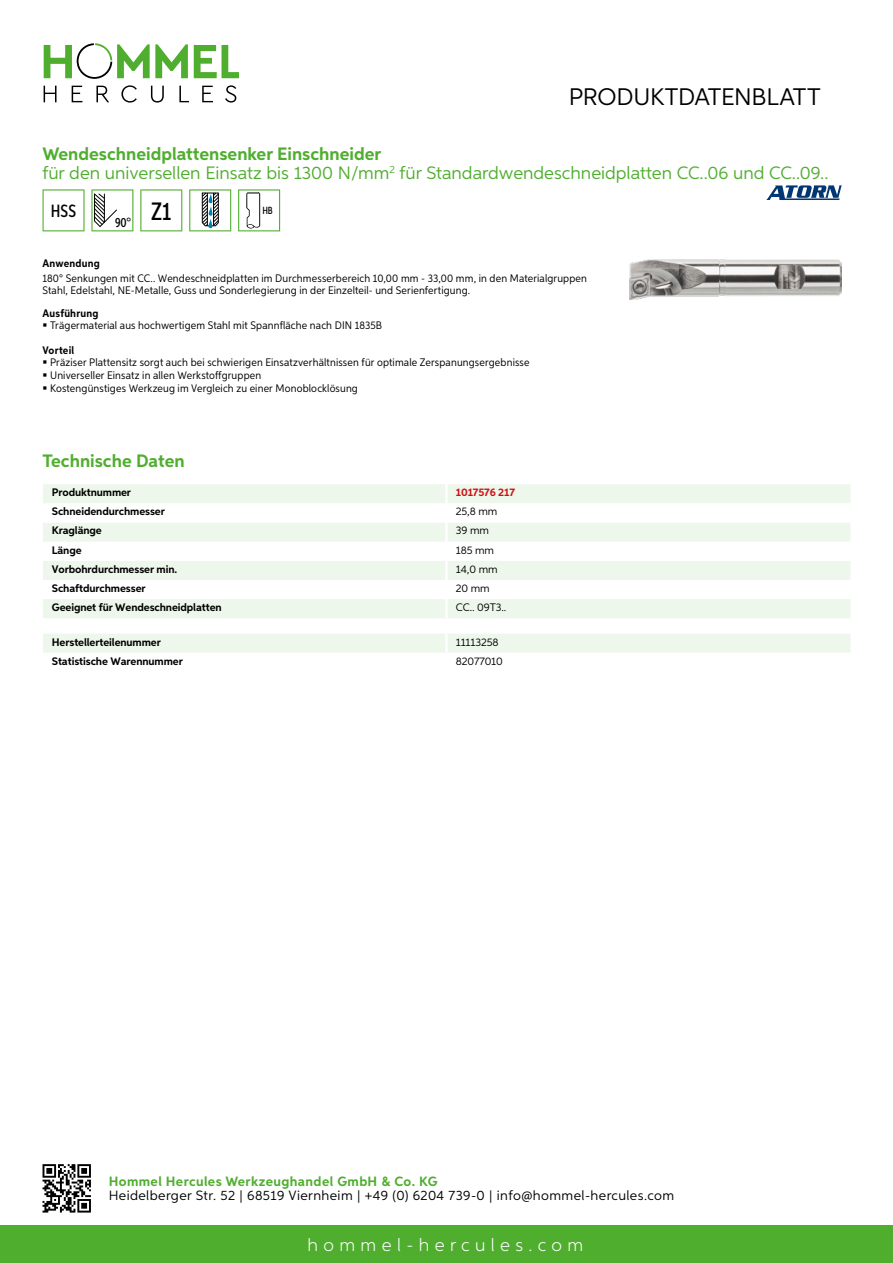
<style>
.page{position:relative;width:893px;height:1263px;background:#fff}
.page>*{position:absolute;margin:0;border:0;box-sizing:border-box;transform-origin:0 0}
.t1{font:24px "Aspira";letter-spacing:-.01em;color:#000}
.t2{font:18px/19.8px "Aspira";color:#50ae2f}
.t3{font:300 18px "Aspira";letter-spacing:.3em;color:#fff}
.t4{font:700 18px "Aspira";color:#50ae2f}
.t5{font:500 17.85px "Aspira XX Nar";color:#000}
.t6{font:13.5px "Aspira";letter-spacing:.03em;color:#000}
.t7{font:700 13.5px "Aspira";letter-spacing:.03em;color:#50ae2f}
.t8{font:500 13.35px "Aspira XX Nar";color:#000}
.t9{font:10.95px/12.8px "Aspira Nar";letter-spacing:.015em;color:#000}
.t10{font:700 10.95px "Aspira";letter-spacing:-.01em;color:#000}
.t11{font:10.95px "Aspira";letter-spacing:-.01em;color:#000}
.t12{font:700 10.95px "Aspira Nar";letter-spacing:.02em;color:#000}
.t13{font:700 10.95px "Aspira";letter-spacing:-.01em;color:#cd1013}
.t14{font:500 10.35px "Aspira XX Nar";color:#000}
.s1{font-weight:700}
</style>
<div class="page">
<div style="left:0;top:1226px;width:893px;height:37px;background:#50ae2f"></div>
<svg style="left:43px;top:1164px;width:48px;height:48px"></svg>
<svg style="left:194px;top:45px;width:45px;height:33px"></svg>
<svg style="left:44px;top:43px;width:144px;height:36px"></svg>
<svg style="left:44px;top:86px;width:13px;height:16px"></svg>
<svg style="left:72px;top:86px;width:10px;height:16px"></svg>
<svg style="left:96px;top:86px;width:13px;height:16px"></svg>
<svg style="left:121px;top:85px;width:16px;height:18px"></svg>
<svg style="left:151px;top:86px;width:13px;height:17px"></svg>
<svg style="left:179px;top:86px;width:10px;height:16px"></svg>
<svg style="left:202px;top:86px;width:11px;height:16px"></svg>
<svg style="left:225px;top:85px;width:11px;height:18px"></svg>
<div style="left:43px;top:484px;width:807px;height:134px;background:#eef7eb"></div>
<svg style="left:43px;top:503px;width:807px;height:96px"></svg>
<hr style="left:445px;top:484px;width:3px;height:19px;background:#fff">
<hr style="left:445px;top:503px;width:3px;height:20px;background:#fff">
<hr style="left:445px;top:523px;width:3px;height:19px;background:#fff">
<hr style="left:445px;top:542px;width:3px;height:19px;background:#fff">
<hr style="left:445px;top:561px;width:3px;height:19px;background:#fff">
<hr style="left:445px;top:580px;width:3px;height:19px;background:#fff">
<hr style="left:445px;top:599px;width:3px;height:19px;background:#fff">
<div style="left:43px;top:634px;width:807px;height:19px;background:#eef7eb"></div>
<svg style="left:43px;top:189px;width:42px;height:42px"></svg>
<svg style="left:91px;top:189px;width:42px;height:42px"></svg>
<svg style="left:140px;top:189px;width:42px;height:42px"></svg>
<svg style="left:189px;top:189px;width:42px;height:42px"></svg>
<svg style="left:238px;top:189px;width:42px;height:42px"></svg>
<img style="left:629px;top:259px;width:213px;height:40px">
<svg style="left:766px;top:185px;width:76px;height:15px"></svg>
<h1 class="t1" style="left:569px;top:82px;width:253px">Produktdatenblatt</h1>
<h2 class="t2" style="left:43px;top:143px;width:787px"><span class="s1">Wendeschneidplattensenker Einschneider<br></span>für den universellen Einsatz bis 1300 N/mm<sup>2</sup> für Standardwendeschneidplatten CC..06 und CC..09..</h2>
<h3 class="t5" style="left:51px;top:200px;width:27px">HSS</h3>
<p class="t8" style="left:115px;top:215px;width:58px">90° <sup>Z1</sup></p>
<p class="t14" style="left:262px;top:204px;width:12px">HB</p>
<p class="t12" style="left:43px;top:257px;width:59px">Anwendung</p>
<p class="t9" style="left:43px;top:273px;width:546px;line-height:12px">180° Senkungen mit CC.. Wendeschneidplatten im Durchmesserbereich 10,00 mm - 33,00 mm, in den Materialgruppen<br>Stahl, Edelstahl, NE-Metalle, Guss und Sonderlegierung in der Einzelteil- und Serienfertigung.</p>
<p class="t12" style="left:43px;top:306px;width:58px">Ausführung</p>
<p class="t9" style="left:50px;top:319px;width:334px">Trägermaterial aus hochwertigem Stahl mit Spannfläche nach DIN 1835B</p>
<p class="t12" style="left:43px;top:343px;width:33px">Vorteil</p>
<p class="t9" style="left:50px;top:356px;width:481px">Präziser Plattensitz sorgt auch bei schwierigen Einsatzverhältnissen für optimale Zerspanungsergebnisse<br>Universeller Einsatz in allen Werkstoffgruppen<br>Kostengünstiges Werkzeug im Vergleich zu einer Monoblocklösung</p>
<h2 class="t4" style="left:43px;top:450px;width:144px">Technische Daten</h2>
<p class="t10" style="left:52px;top:486px;width:81px">Produktnummer</p>
<p class="t13" style="left:456px;top:486px;width:61px">1017576 217</p>
<p class="t10" style="left:52px;top:505px;width:115px">Schneidendurchmesser</p>
<p class="t11" style="left:456px;top:505px;width:43px">25,8 mm</p>
<p class="t10" style="left:52px;top:524px;width:51px">Kraglänge</p>
<p class="t11" style="left:456px;top:524px;width:35px">39 mm</p>
<p class="t10" style="left:52px;top:543px;width:31px">Länge</p>
<p class="t11" style="left:456px;top:543px;width:40px">185 mm</p>
<p class="t10" style="left:52px;top:562px;width:127px">Vorbohrdurchmesser min.</p>
<p class="t11" style="left:456px;top:562px;width:43px">14,0 mm</p>
<p class="t10" style="left:52px;top:581px;width:95px">Schaftdurchmesser</p>
<p class="t11" style="left:456px;top:581px;width:35px">20 mm</p>
<p class="t10" style="left:52px;top:600px;width:171px">Geeignet für Wendeschneidplatten</p>
<p class="t11" style="left:456px;top:601px;width:52px">CC.. 09T3..</p>
<p class="t10" style="left:52px;top:635px;width:111px">Herstellerteilenummer</p>
<p class="t11" style="left:456px;top:635px;width:44px">11113258</p>
<p class="t10" style="left:52px;top:654px;width:132px">Statistische Warennummer</p>
<p class="t11" style="left:456px;top:654px;width:49px">82077010</p>
<p class="t7" style="left:109px;top:1172px;width:330px">Hommel Hercules Werkzeughandel GmbH &amp; Co. KG</p>
<p class="t6" style="left:109px;top:1187px;width:567px">Heidelberger Str. 52 | 68519 Viernheim | +49 (0) 6204 739-0 | info@hommel-hercules.com</p>
<h2 class="t3" style="left:307px;top:1234px;width:277px">hommel-hercules.com</h2>
</div>
